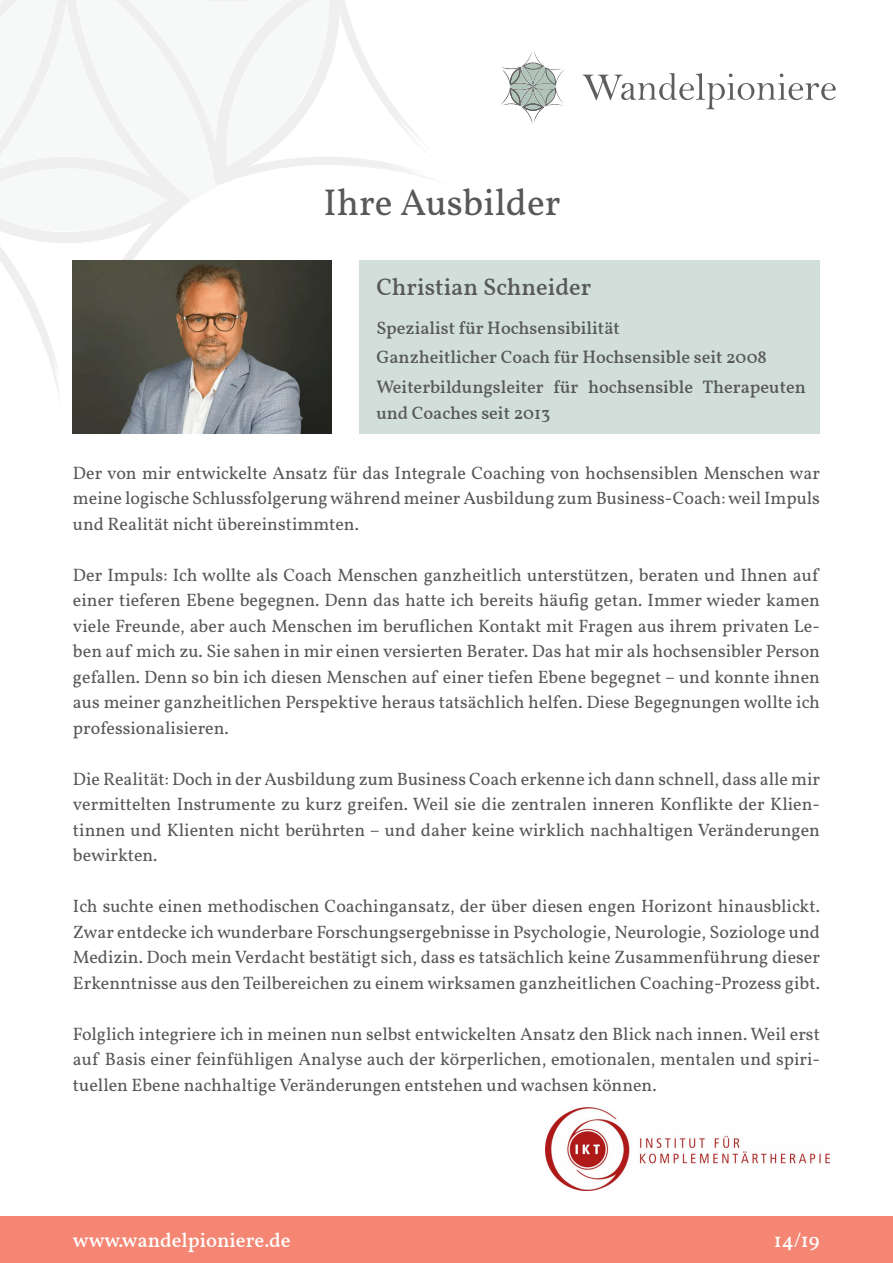
<style>
.page{position:relative;width:893px;height:1263px;background:#fff}
.page>*{position:absolute;margin:0;border:0;box-sizing:border-box;transform-origin:0 0}
.t1{font:37.5px "Vollkorn";color:#57585a}
.t2{font:500 24px "Vollkorn";color:#57585a}
.t3{font:500 20.25px "Vollkorn";color:#fff}
.t4{font:18px/25.5px "Vollkorn";color:#57585a;text-align:justify}
.t5{font:500 18px/25.5px "Vollkorn";color:#57585a}
</style>
<div class="page">
<div style="left:0;top:1216px;width:893px;height:47px;background:#f48673"></div>
<img style="left:526px;top:51px;width:14px;height:11px">
<img style="left:526px;top:111px;width:14px;height:13px">
<img style="left:500px;top:68px;width:65px;height:38px">
<img style="left:500px;top:67px;width:10px;height:20px">
<svg style="left:510px;top:62px;width:46px;height:49px"></svg>
<svg style="left:582px;top:73px;width:254px;height:36px"></svg>
<img style="left:0;top:202px;width:188px;height:232px">
<svg style="left:0;top:202px;width:187px;height:41px"></svg>
<svg style="left:211px;top:0;width:133px;height:182px"></svg>
<img style="left:545px;top:1108px;width:285px;height:82px">
<div style="left:359px;top:260px;width:461px;height:174px;background:#d1deda"></div>
<img style="left:73px;top:260px;width:259px;height:174px">
<p class="t1" style="left:323px;top:175px;width:239px">Ihre Ausbilder</p>
<p class="t2" style="left:376px;top:269px;width:216px">Christian Schneider</p>
<p class="t5" style="left:376px;top:314px;width:245px">Spezialist für Hochsensibilität</p>
<p class="t5" style="left:376px;top:343px;width:392px">Ganzheitlicher Coach für Hochsensible seit 2008</p>
<p class="t5" style="left:376px;top:373px;width:431px">Weiterbildungsleiter für hochsensible Therapeuten und Coaches seit 2013</p>
<p class="t4" style="left:73px;top:459px;width:748px">Der von mir entwickelte Ansatz für das Integrale Coaching von hochsensiblen Menschen war meine logische Schlussfolgerung während meiner Ausbildung zum Business-Coach: weil Impuls und Realität nicht übereinstimmten.</p>
<p class="t4" style="left:73px;top:561px;width:748px">Der Impuls: Ich wollte als Coach Menschen ganzheitlich unterstützen, beraten und Ihnen auf einer tieferen Ebene begegnen. Denn das hatte ich bereits häufig getan. Immer wieder kamen viele Freunde, aber auch Menschen im beruflichen Kontakt mit Fragen aus ihrem privaten Le&shy;ben auf mich zu. Sie sahen in mir einen versierten Berater. Das hat mir als hochsensibler Person gefallen. Denn so bin ich diesen Menschen auf einer tiefen Ebene begegnet – und konnte ihnen aus meiner ganzheitlichen Perspektive heraus tatsächlich helfen. Diese Begegnungen wollte ich professionalisieren.</p>
<p class="t4" style="left:73px;top:765px;width:748px">Die Realität: Doch in der Ausbildung zum Business Coach erkenne ich dann schnell, dass alle mir vermittelten Instrumente zu kurz greifen. Weil sie die zentralen inneren Konflikte der Klien&shy;tinnen und Klienten nicht berührten – und daher keine wirklich nachhaltigen Veränderungen bewirkten.</p>
<p class="t4" style="left:73px;top:892px;width:748px">Ich suchte einen methodischen Coachingansatz, der über diesen engen Horizont hinausblickt.<br>Zwar entdecke ich wunderbare Forschungsergebnisse in Psychologie, Neurologie, Soziologe und Medizin. Doch mein Verdacht bestätigt sich, dass es tatsächlich keine Zusammenführung dieser Erkenntnisse aus den Teilbereichen zu einem wirksamen ganzheitlichen Coaching-Prozess gibt.</p>
<p class="t4" style="left:73px;top:1020px;width:748px">Folglich integriere ich in meinen nun selbst entwickelten Ansatz den Blick nach innen. Weil erst auf Basis einer feinfühligen Analyse auch der körperlichen, emotionalen, mentalen und spiri&shy;tuellen Ebene nachhaltige Veränderungen entstehen und wachsen können.</p>
<p class="t3" style="left:73px;top:1225px;width:219px">www.wandelpioniere.de</p>
<p class="t3" style="left:774px;top:1225px;width:47px">14/19</p>
</div>
